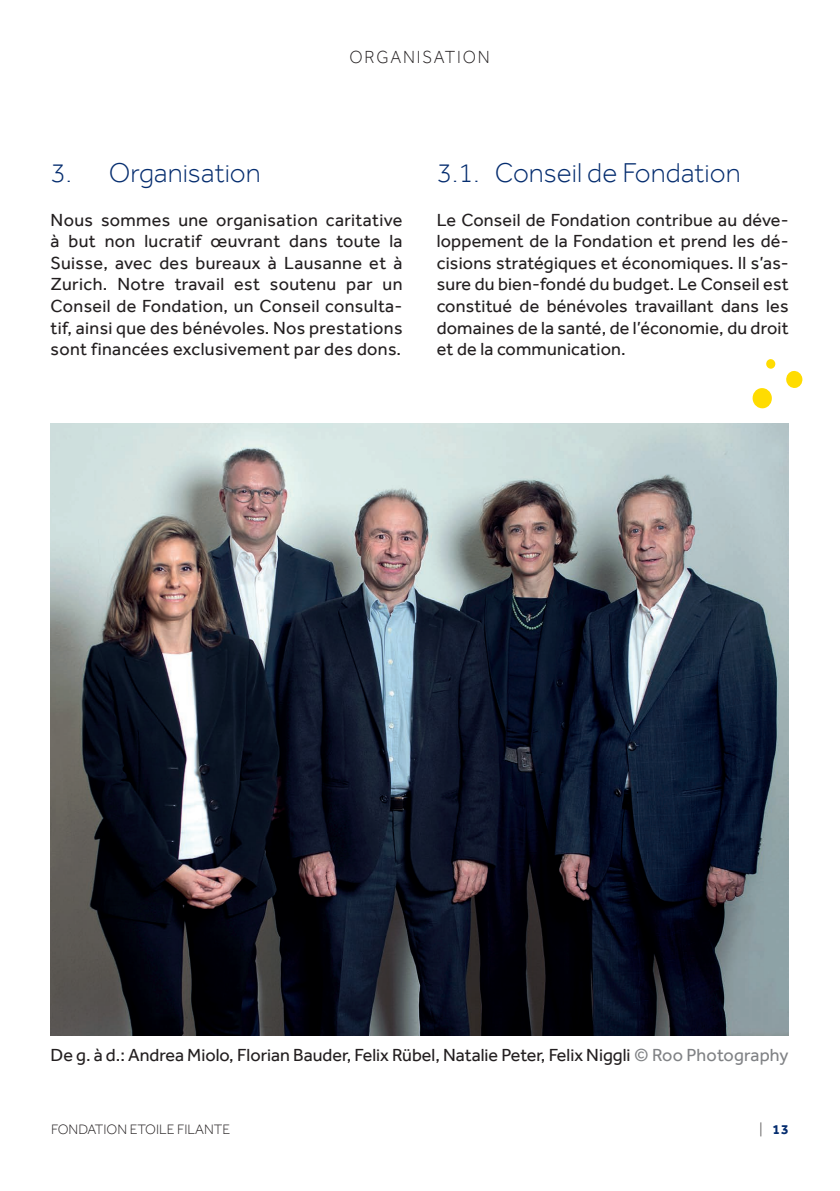
<style>
.page{position:relative;width:840px;height:1191px;background:#fff}
.page>*{position:absolute;margin:0;border:0;box-sizing:border-box;transform-origin:0 0}
.t1{font:300 28px "Effra";color:#052d6f}
.t2{font:18px/21.6px "Effra";letter-spacing:.01em;color:#231f20;text-align:justify}
.t3{font:300 18px "Effra";letter-spacing:.105em;color:#231f20;scale:.95 1}
.t4{font:300 14px "Effra";color:#231f20}
.t5{font:700 14px "Effra";color:#052d6f}
.s1{color:#808285}
.s2{font-weight:300;color:#231f20}
</style>
<div class="page">
<img style="left:51px;top:423px;width:736px;height:612px">
<svg style="left:752px;top:388px;width:20px;height:21px"></svg>
<svg style="left:785px;top:370px;width:17px;height:18px"></svg>
<svg style="left:765px;top:359px;width:10px;height:10px"></svg>
<p class="t3" style="left:349px;top:46px;width:149px">ORGANISATION</p>
<h1 class="t1" style="left:51px;top:156px;width:211px">3. Organisation</h1>
<p class="t2" style="left:51px;top:208px;width:353px">Nous sommes une organisation caritative à but non lucratif œuvrant dans toute la Suisse, avec des bureaux à Lausanne et à Zurich. Notre travail est soutenu par un Conseil de Fondation, un Conseil consulta&shy;tif, ainsi que des bénévoles. Nos prestations sont financées exclusivement par des dons.</p>
<h1 class="t1" style="left:436px;top:156px;width:305px">3.1. Conseil de Fondation</h1>
<p class="t2" style="left:436px;top:208px;width:353px">Le Conseil de Fondation contribue au déve&shy;loppement de la Fondation et prend les dé&shy;cisions stratégiques et économiques. Il s’as&shy;sure du bien-fondé du budget. Le Conseil est constitué de bénévoles travaillant dans les domaines de la santé, de l’économie, du droit et de la communication.</p>
<p class="t2" style="left:51px;top:1044px;width:739px">De g. à d.: Andrea Miolo, Florian Bauder, Felix Rübel, Natalie Peter, Felix Niggli <span class="s1">© Roo Photography</span></p>
<p class="t4" style="left:51px;top:1120px;width:181px">FONDATION ETOILE FILANTE</p>
<p class="t5" style="left:759px;top:1120px;width:31px"><span class="s2">|</span> 13</p>
</div>
